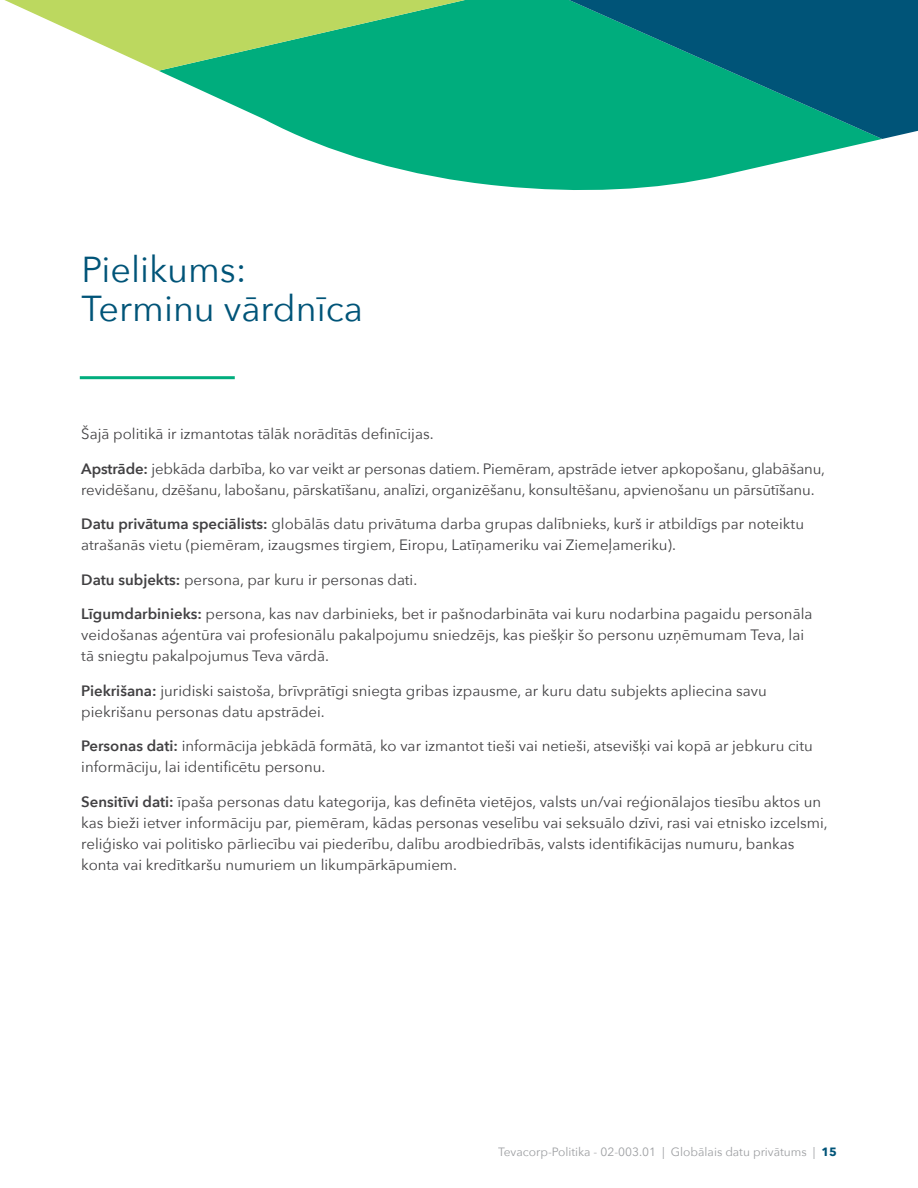
<style>
.page{position:relative;width:918px;height:1188px;background:#fff}
.page>*{position:absolute;margin:0;border:0;box-sizing:border-box;transform-origin:0 0}
.t1{font:36px/39px "Avenir Next";color:#005478}
.t2{font:15px/21px "Avenir Next";color:#414042}
.t3{font:12px "Avenir Next";color:#9d9fa2}
.s1{font-weight:600}
.s2{font-weight:700;color:#005478}
</style>
<div class="page">
<svg style="left:159px;top:71px;width:374px;height:51px;fill:#00ad7d"></svg>
<svg style="left:4px;top:0;width:529px;height:71px;background:#77cb83"></svg>
<svg style="left:533px;top:0;width:385px;height:110px;background:#00797a"></svg>
<svg style="left:269px;top:110px;width:649px;height:80px"></svg>
<hr style="left:80px;top:376px;width:155px;height:3px;background:#00ad7d">
<h1 class="t1" style="left:82px;top:248px;width:283px">Pielikums:<br>Terminu vārdnīca</h1>
<p class="t2" style="left:81px;top:423px;width:354px">Šajā politikā ir izmantotas tālāk norādītās definīcijas.</p>
<p class="t2" style="left:81px;top:457px;width:745px"><span class="s1">Apstrāde:</span> jebkāda darbība, ko var veikt ar personas datiem. Piemēram, apstrāde ietver apkopošanu, glabāšanu, revidēšanu, dzēšanu, labošanu, pārskatīšanu, analīzi, organizēšanu, konsultēšanu, apvienošanu un pārsūtīšanu.</p>
<p class="t2" style="left:81px;top:513px;width:724px"><span class="s1">Datu privātuma speciālists:</span> globālās datu privātuma darba grupas dalībnieks, kurš ir atbildīgs par noteiktu atrašanās vietu (piemēram, izaugsmes tirgiem, Eiropu, Latīņameriku vai Ziemeļameriku).</p>
<p class="t2" style="left:81px;top:568px;width:338px"><span class="s1">Datu subjekts:</span> persona, par kuru ir personas dati.</p>
<p class="t2" style="left:81px;top:603px;width:733px"><span class="s1">Līgumdarbinieks:</span> persona, kas nav darbinieks, bet ir pašnodarbināta vai kuru nodarbina pagaidu personāla veidošanas aģentūra vai profesionālu pakalpojumu sniedzējs, kas piešķir šo personu uzņēmumam Teva, lai tā sniegtu pakalpojumus Teva vārdā.</p>
<p class="t2" style="left:81px;top:679px;width:687px"><span class="s1">Piekrišana:</span> juridiski saistoša, brīvprātīgi sniegta gribas izpausme, ar kuru datu subjekts apliecina savu piekrišanu personas datu apstrādei.</p>
<p class="t2" style="left:81px;top:735px;width:733px"><span class="s1">Personas dati:</span> informācija jebkādā formātā, ko var izmantot tieši vai netieši, atsevišķi vai kopā ar jebkuru citu informāciju, lai identificētu personu.</p>
<p class="t2" style="left:81px;top:790px;width:748px"><span class="s1">Sensitīvi dati:</span> īpaša personas datu kategorija, kas definēta vietējos, valsts un/vai reģionālajos tiesību aktos un kas bieži ietver informāciju par, piemēram, kādas personas veselību vai seksuālo dzīvi, rasi vai etnisko izcelsmi, reliģisko vai politisko pārliecību vai piederību, dalību arodbiedrībās, valsts identifikācijas numuru, bankas konta vai kredītkaršu numuriem un likumpārkāpumiem.</p>
<p class="t3" style="left:498px;top:1141px;width:340px">Tevacorp-Politika - 02-003.01 | Globālais datu privātums | <span class="s2">15</span></p>
</div>
